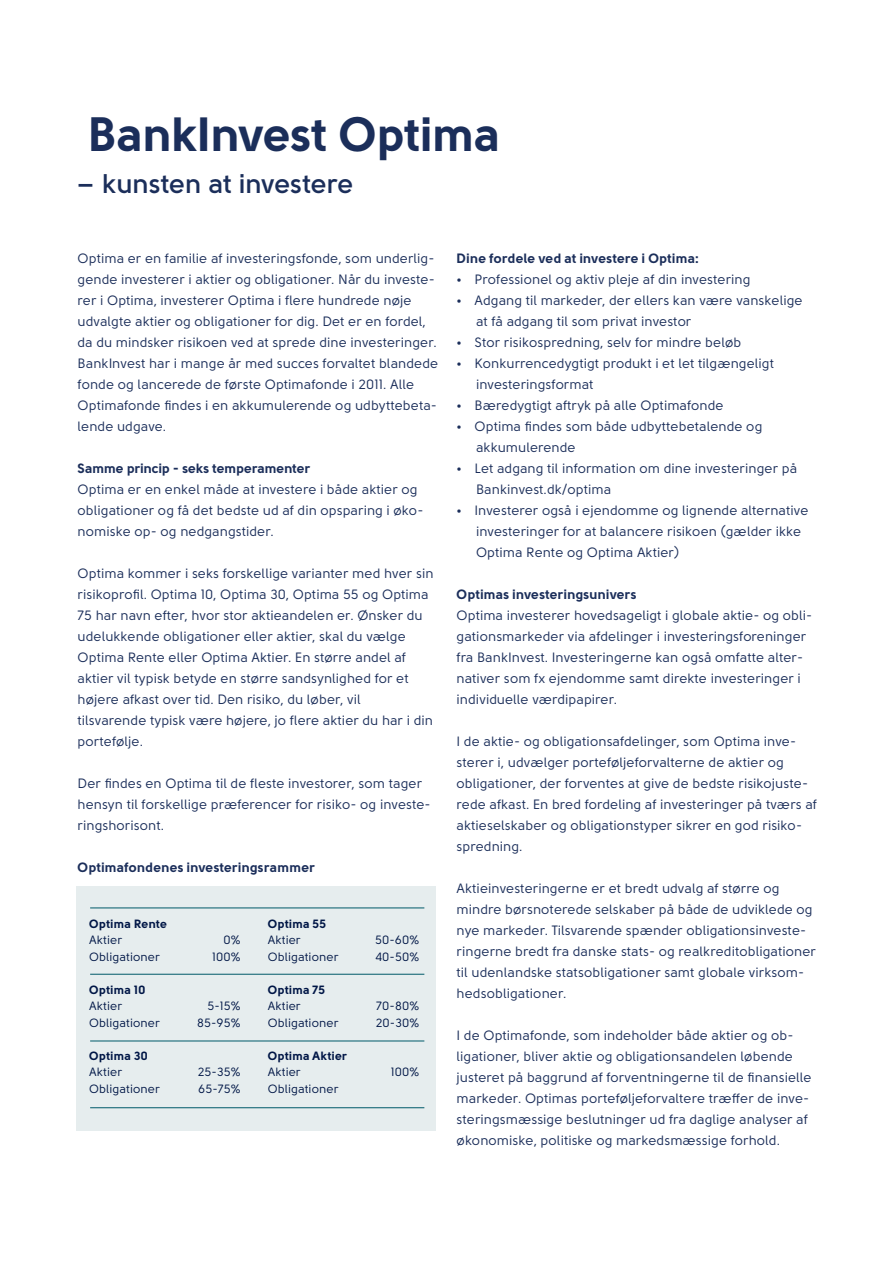
<style>
.page{position:relative;width:893px;height:1263px;background:#fff}
.page>*{position:absolute;margin:0;border:0;box-sizing:border-box;transform-origin:0 0}
.t1{font:700 48px "Solomon Sans";letter-spacing:-.005em;color:#1b2e5a}
.t2{font:600 27px "Solomon Sans";letter-spacing:-.01em;color:#1b2e5a}
.t3{font:13.5px/21px "Solomon Sans";color:#1b2e5a}
.t4{font:700 13.5px "Solomon Sans";letter-spacing:.01em;color:#1b2e5a}
.t5{font:12px "Solomon Sans";color:#001646}
.t6{font:700 12px "Solomon Sans";letter-spacing:.02em;color:#001646}
</style>
<div class="page">
<div style="left:77px;top:886px;width:359px;height:245px;background:#e6edee"></div>
<hr style="left:90px;top:974px;width:334px;height:1px;background:#005a69">
<hr style="left:90px;top:1041px;width:334px;height:1px;background:#005a69">
<hr style="left:90px;top:908px;width:334px;height:1px;background:#005a69">
<hr style="left:90px;top:1107px;width:334px;height:1px;background:#005a69">
<p class="t1" style="left:88px;top:107px;width:414px">BankInvest Optima</p>
<p class="t2" style="left:77px;top:168px;width:278px">– kunsten at investere</p>
<p class="t3" style="left:78px;top:248px;width:359px;text-align:justify">Optima er en familie af investeringsfonde, som underlig&shy;gende investerer i aktier og obligationer. Når du investe&shy;rer i Optima, investerer Optima i flere hundrede nøje</p>
<p class="t3" style="left:78px;top:311px;width:350px">udvalgte aktier og obligationer for dig. Det er en fordel,</p>
<p class="t3" style="left:78px;top:332px;width:361px">da du mindsker risikoen ved at sprede dine investeringer.</p>
<p class="t3" style="left:78px;top:353px;width:362px">BankInvest har i mange år med succes forvaltet blandede</p>
<p class="t3" style="left:78px;top:374px;width:338px">fonde og lancerede de første Optimafonde i 2011. Alle</p>
<p class="t3" style="left:78px;top:395px;width:361px">Optimafonde findes i en akkumulerende og udbyttebeta&shy;lende udgave.</p>
<p class="t4" style="left:78px;top:460px;width:234px">Samme princip - seks temperamenter</p>
<p class="t3" style="left:78px;top:479px;width:342px">Optima er en enkel måde at investere i både aktier og</p>
<p class="t3" style="left:78px;top:500px;width:347px">obligationer og få det bedste ud af din opsparing i øko&shy;nomiske op- og nedgangstider.</p>
<p class="t3" style="left:78px;top:563px;width:357px">Optima kommer i seks forskellige varianter med hver sin</p>
<p class="t3" style="left:78px;top:584px;width:353px">risikoprofil. Optima 10, Optima 30, Optima 55 og Optima</p>
<p class="t3" style="left:78px;top:605px;width:347px">75 har navn efter, hvor stor aktieandelen er. Ønsker du udelukkende obligationer eller aktier, skal du vælge</p>
<p class="t3" style="left:78px;top:647px;width:333px">Optima Rente eller Optima Aktier. En større andel af aktier vil typisk betyde en større sandsynlighed for et højere afkast over tid. Den risiko, du løber, vil</p>
<p class="t3" style="left:78px;top:710px;width:357px">tilsvarende typisk være højere, jo flere aktier du har i din</p>
<p class="t3" style="left:78px;top:731px;width:67px">portefølje.</p>
<p class="t3" style="left:78px;top:773px;width:346px">Der findes en Optima til de fleste investorer, som tager</p>
<p class="t3" style="left:78px;top:794px;width:355px">hensyn til forskellige præferencer for risiko- og investe&shy;ringshorisont.</p>
<p class="t4" style="left:78px;top:859px;width:239px">Optimafondenes investeringsrammer</p>
<p class="t6" style="left:89px;top:917px;width:79px">Optima Rente</p>
<p class="t5" style="left:89px;top:933px;width:35px">Aktier</p>
<p class="t5" style="left:223px;top:933px;width:19px">0%</p>
<p class="t5" style="left:89px;top:950px;width:72px">Obligationer</p>
<p class="t5" style="left:212px;top:950px;width:30px">100%</p>
<p class="t6" style="left:89px;top:983px;width:58px">Optima 10</p>
<p class="t5" style="left:89px;top:999px;width:35px">Aktier</p>
<p class="t5" style="left:207px;top:999px;width:35px">5-15%</p>
<p class="t5" style="left:89px;top:1016px;width:72px">Obligationer</p>
<p class="t5" style="left:197px;top:1016px;width:45px">85-95%</p>
<p class="t6" style="left:89px;top:1049px;width:60px">Optima 30</p>
<p class="t5" style="left:89px;top:1065px;width:35px">Aktier</p>
<p class="t5" style="left:198px;top:1065px;width:45px">25-35%</p>
<p class="t5" style="left:89px;top:1082px;width:72px">Obligationer</p>
<p class="t5" style="left:198px;top:1082px;width:44px">65-75%</p>
<p class="t6" style="left:268px;top:917px;width:60px">Optima 55</p>
<p class="t5" style="left:268px;top:933px;width:35px">Aktier</p>
<p class="t5" style="left:375px;top:933px;width:46px">50-60%</p>
<p class="t5" style="left:268px;top:950px;width:72px">Obligationer</p>
<p class="t5" style="left:375px;top:950px;width:45px">40-50%</p>
<p class="t6" style="left:268px;top:983px;width:59px">Optima 75</p>
<p class="t5" style="left:268px;top:999px;width:35px">Aktier</p>
<p class="t5" style="left:376px;top:999px;width:45px">70-80%</p>
<p class="t5" style="left:268px;top:1016px;width:72px">Obligationer</p>
<p class="t5" style="left:376px;top:1016px;width:45px">20-30%</p>
<p class="t6" style="left:268px;top:1049px;width:81px">Optima Aktier</p>
<p class="t5" style="left:268px;top:1065px;width:35px">Aktier</p>
<p class="t5" style="left:391px;top:1065px;width:30px">100%</p>
<p class="t5" style="left:268px;top:1082px;width:72px">Obligationer</p>
<p class="t4" style="left:457px;top:250px;width:244px">Dine fordele ved at investere i Optima:</p>
<p class="t3" style="left:457px;top:269px;width:296px">• Professionel og aktiv pleje af din investering</p>
<p class="t3" style="left:476px;top:290px;width:328px;text-indent:-20px">• Adgang til markeder, der ellers kan være vanskelige at få adgang til som privat investor</p>
<p class="t3" style="left:457px;top:332px;width:286px">• Stor risikospredning, selv for mindre beløb</p>
<p class="t3" style="left:476px;top:353px;width:300px;text-indent:-20px">• Konkurrencedygtigt produkt i et let tilgængeligt investeringsformat</p>
<p class="t3" style="left:457px;top:395px;width:269px">• Bæredygtigt aftryk på alle Optimafonde</p>
<p class="t3" style="left:476px;top:416px;width:288px;text-indent:-20px">• Optima findes som både udbyttebetalende og akkumulerende</p>
<p class="t3" style="left:476px;top:458px;width:323px;text-indent:-20px">• Let adgang til information om dine investeringer på<br>Bankinvest.dk/optima</p>
<p class="t3" style="left:476px;top:500px;width:334px;text-indent:-20px">• Investerer også i ejendomme og lignende alternative investeringer for at balancere risikoen (gælder ikke<br>Optima Rente og Optima Aktier)</p>
<p class="t4" style="left:457px;top:586px;width:182px">Optimas investeringsunivers</p>
<p class="t3" style="left:457px;top:605px;width:357px">Optima investerer hovedsageligt i globale aktie- og obli&shy;gationsmarkeder via afdelinger i investeringsforeninger</p>
<p class="t3" style="left:457px;top:647px;width:348px">fra BankInvest. Investeringerne kan også omfatte alter&shy;nativer som fx ejendomme samt direkte investeringer i</p>
<p class="t3" style="left:457px;top:689px;width:162px">individuelle værdipapirer.</p>
<p class="t3" style="left:457px;top:731px;width:362px">I de aktie- og obligationsafdelinger, som Optima inve&shy;sterer i, udvælger porteføljeforvalterne de aktier og obligationer, der forventes at give de bedste risikojuste&shy;rede afkast. En bred fordeling af investeringer på tværs af aktieselskaber og obligationstyper sikrer en god risiko&shy;spredning.</p>
<p class="t3" style="left:457px;top:878px;width:325px">Aktieinvesteringerne er et bredt udvalg af større og</p>
<p class="t3" style="left:457px;top:899px;width:358px">mindre børsnoterede selskaber på både de udviklede og</p>
<p class="t3" style="left:457px;top:920px;width:361px">nye markeder. Tilsvarende spænder obligationsinveste&shy;ringerne bredt fra danske stats- og realkreditobligationer</p>
<p class="t3" style="left:457px;top:962px;width:349px">til udenlandske statsobligationer samt globale virksom&shy;hedsobligationer.</p>
<p class="t3" style="left:457px;top:1025px;width:357px">I de Optimafonde, som indeholder både aktier og ob&shy;ligationer, bliver aktie og obligationsandelen løbende justeret på baggrund af forventningerne til de finansielle markeder. Optimas porteføljeforvaltere træffer de inve&shy;steringsmæssige beslutninger ud fra daglige analyser af økonomiske, politiske og markedsmæssige forhold.</p>
</div>
